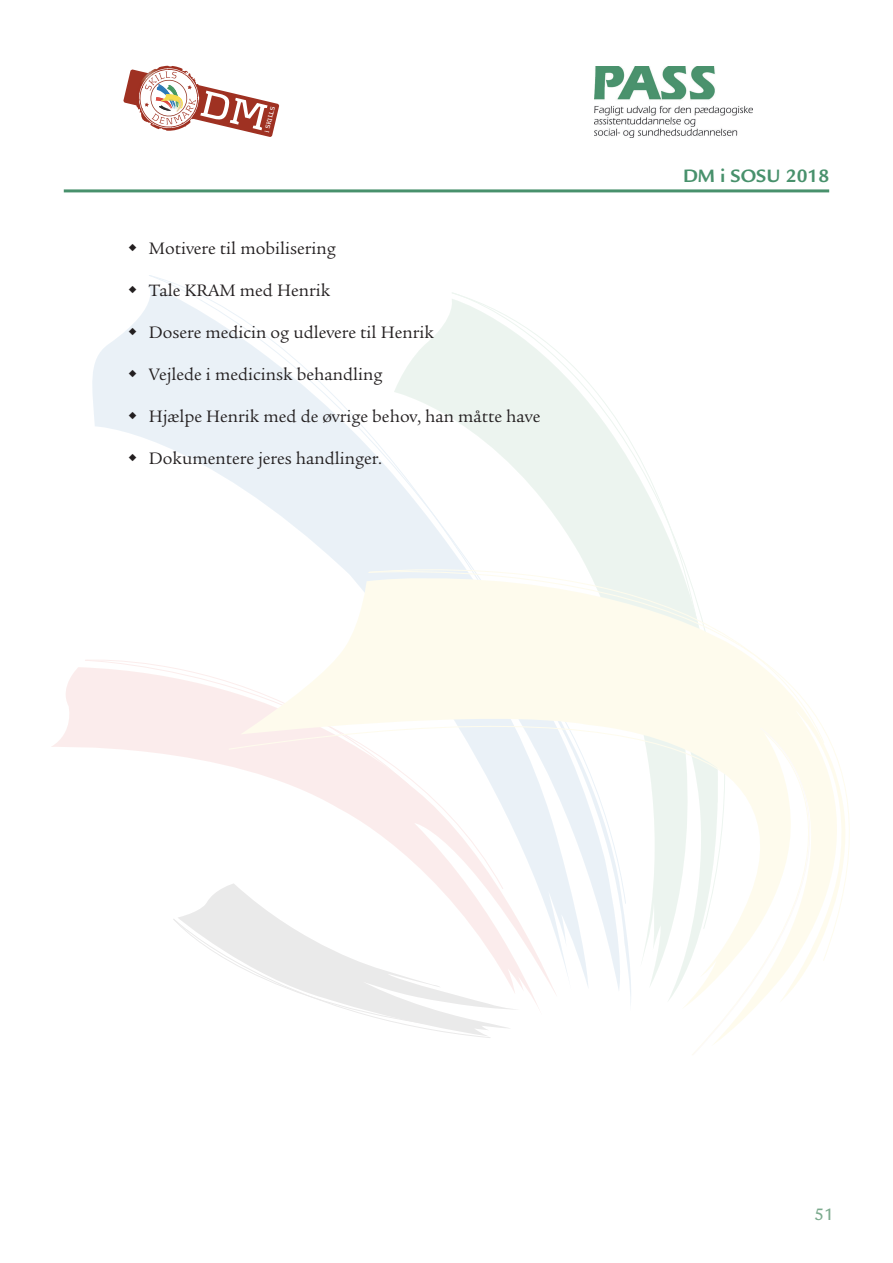
<style>
.page{position:relative;width:893px;height:1263px;background:#fff}
.page>*{position:absolute;margin:0;border:0;box-sizing:border-box;transform-origin:0 0}
.t1{font:700 19.5px "Legacy Sans Std";color:#48916c}
.t2{font:18px "Legacy Serif Std";color:#231f20}
.t3{font:500 18px "Legacy Sans Std";color:#7caa8e}
.t4{font:700 6.45px "Kontrapunkt";color:#fff}
</style>
<div class="page">
<hr style="left:64px;top:189px;width:765px;height:3px;background:#48916c">
<img style="left:594px;top:66px;width:159px;height:72px">
<svg style="left:52px;top:667px;width:33px;height:80px;fill:#fbecec"></svg>
<svg style="left:87px;top:284px;width:87px;height:636px"></svg>
<svg style="left:149px;top:275px;width:304px;height:628px"></svg>
<svg style="left:394px;top:299px;width:58px;height:236px"></svg>
<svg style="left:452px;top:293px;width:222px;height:242px"></svg>
<svg style="left:369px;top:536px;width:320px;height:40px"></svg>
<svg style="left:229px;top:670px;width:11px;height:152px"></svg>
<svg style="left:177px;top:883px;width:63px;height:36px;fill:#ebeaea"></svg>
<svg style="left:174px;top:919px;width:66px;height:48px"></svg>
<svg style="left:240px;top:576px;width:583px;height:462px"></svg>
<svg style="left:693px;top:728px;width:156px;height:326px"></svg>
<svg style="left:123px;top:67px;width:156px;height:70px"></svg>
<svg style="left:129px;top:286px;width:7px;height:7px"></svg>
<svg style="left:129px;top:328px;width:7px;height:7px"></svg>
<svg style="left:129px;top:370px;width:7px;height:7px"></svg>
<svg style="left:129px;top:412px;width:7px;height:7px"></svg>
<svg style="left:129px;top:454px;width:7px;height:7px"></svg>
<p class="t4" style="left:263px;top:131px;width:28px;rotate:-76deg">i SKILLS</p>
<p class="t2" style="left:149px;top:238px;width:188px">Motivere til mobilisering</p>
<p class="t2" style="left:149px;top:280px;width:183px">Tale KRAM med Henrik</p>
<p class="t2" style="left:149px;top:322px;width:287px">Dosere medicin og udlevere til Henrik</p>
<p class="t2" style="left:149px;top:364px;width:235px">Vejlede i medicinsk behandling</p>
<p class="t2" style="left:149px;top:406px;width:393px">Hjælpe Henrik med de øvrige behov, han måtte have</p>
<p class="t2" style="left:149px;top:448px;width:235px">Dokumentere jeres handlinger.</p>
<p class="t1" style="left:683px;top:164px;width:148px">DM i SOSU 2018</p>
<p class="t3" style="left:814px;top:1204px;width:21px">51</p>
</div>
